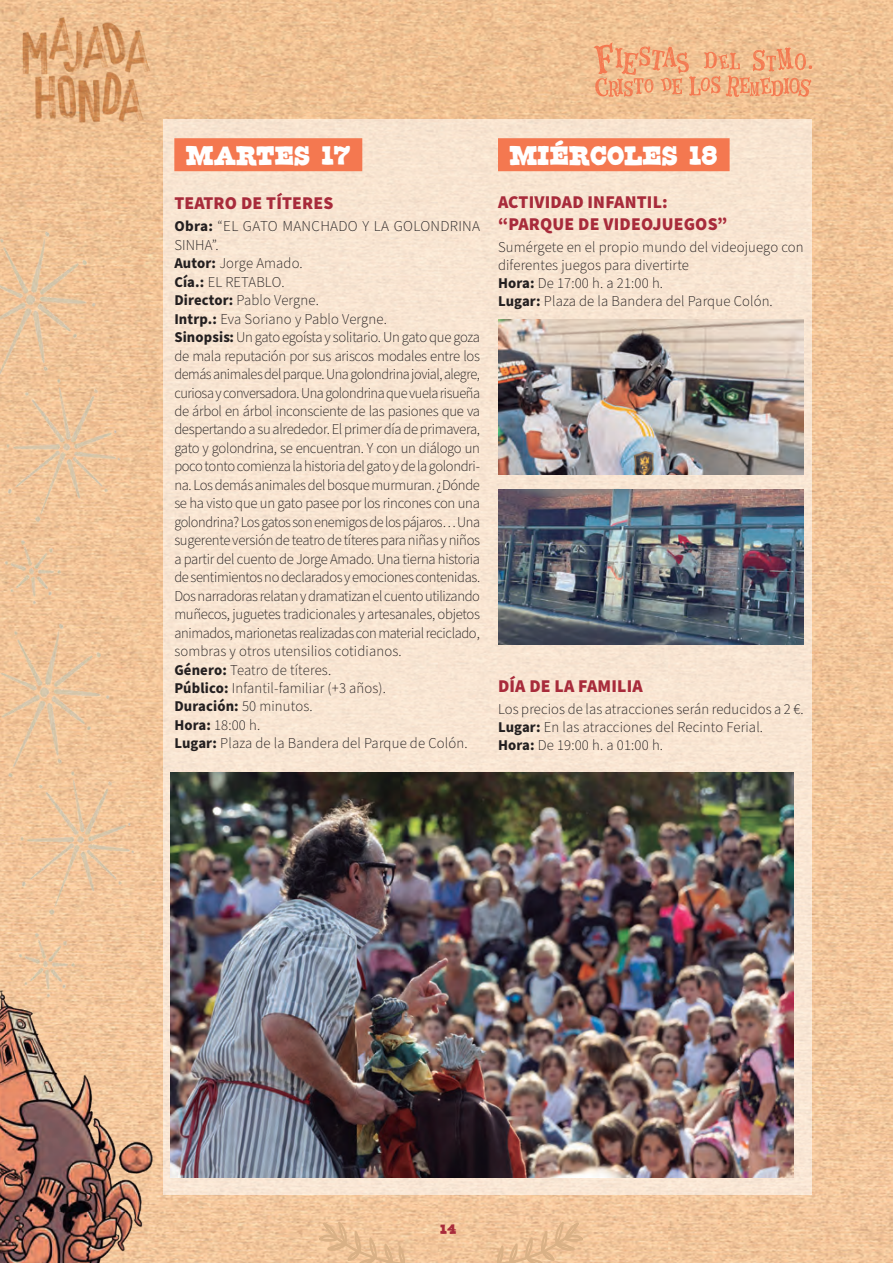
<style>
.page{position:relative;width:893px;height:1263px;background:#fff}
.page>*{position:absolute;margin:0;border:0;box-sizing:border-box;transform-origin:0 0}
.t1{font:30px "Corn Dog";letter-spacing:-.01em;color:#fff;scale:.9 1}
.t2{font:900 18px/21.6px "Source Sans Pro";letter-spacing:.01em;color:#a82b3b}
.t3{font:300 15px/18.5px "Source Sans Pro";letter-spacing:-.02em;color:#231f20}
.t4{font:300 15px/18px "Source Sans Pro";letter-spacing:.01em;color:#231f20}
.t5{font:15px "Corn Dog";color:#a82b3b}
.s1{font-weight:700}
</style>
<div class="page">
<img style="left:0;top:0;width:893px;height:1263px">
<img style="left:0;top:981px;width:164px;height:282px">
<div style="left:163px;top:119px;width:649px;height:1076px;background:#f8e5d2"></div>
<img style="left:4px;top:7px;width:170px;height:126px">
<svg style="left:594px;top:42px;width:219px;height:56px;background:#f0b083"></svg>
<img style="left:0;top:107px;width:142px;height:393px">
<img style="left:0;top:500px;width:156px;height:533px">
<svg style="left:319px;top:1221px;width:96px;height:42px;background:#ecc196"></svg>
<svg style="left:487px;top:1221px;width:96px;height:42px;background:#ecc196"></svg>
<div style="left:174px;top:138px;width:188px;height:33px;background:#f47850"></div>
<div style="left:498px;top:138px;width:232px;height:33px;background:#f47850"></div>
<img style="left:498px;top:320px;width:306px;height:154px">
<img style="left:498px;top:490px;width:306px;height:154px">
<img style="left:170px;top:772px;width:624px;height:406px">
<h1 class="t1" style="left:186px;top:139px;width:185px">MARTES 17</h1>
<p class="t2" style="left:174px;top:192px;width:161px">TEATRO DE TÍTERES</p>
<p class="t3" style="left:174px;top:218px;width:307px"><span class="s1">Obra:</span> “EL GATO MANCHADO Y LA GOLONDRINA SINHA”.<br><span class="s1">Autor:</span> Jorge Amado.<br><span class="s1">Cía.:</span> EL RETABLO.<br><span class="s1">Director:</span> Pablo Vergne.<br><span class="s1">Intrp.:</span> Eva Soriano y Pablo Vergne.<br><span class="s1">Sinopsis:</span> Un gato egoísta y solitario. Un gato que goza de mala reputación por sus ariscos modales entre los demás animales del parque. Una golondrina jovial, alegre, curiosa y conversadora. Una golondrina que vuela risueña de árbol en árbol inconsciente de las pasiones que va despertando a su alrededor. El primer día de primavera, gato y golondrina, se encuentran. Y con un diálogo un poco tonto comienza la historia del gato y de la golondri&shy;na. Los demás animales del bosque murmuran. ¿Dónde se ha visto que un gato pasee por los rincones con una golondrina? Los gatos son enemigos de los pájaros… Una sugerente versión de teatro de títeres para niñas y niños a partir del cuento de Jorge Amado. Una tierna historia de sentimientos no declarados y emociones contenidas.<br>Dos narradoras relatan y dramatizan el cuento utilizando muñecos, juguetes tradicionales y artesanales, objetos animados, marionetas realizadas con material reciclado, sombras y otros utensilios cotidianos.<br><span class="s1">Género:</span> Teatro de títeres.<br><span class="s1">Público:</span> Infantil-familiar (+3 años).<br><span class="s1">Duración:</span> 50 minutos.<br><span class="s1">Hora:</span> 18:00 h.<br><span class="s1">Lugar:</span> Plaza de la Bandera del Parque de Colón.</p>
<h1 class="t1" style="left:510px;top:139px;width:233px">MIÉRCOLES 18</h1>
<p class="t2" style="left:498px;top:192px;width:231px">ACTIVIDAD INFANTIL: “PARQUE DE VIDEOJUEGOS”</p>
<p class="t4" style="left:498px;top:238px;width:307px">Sumérgete en el propio mundo del videojuego con diferentes juegos para divertirte<br><span class="s1">Hora:</span> De 17:00 h. a 21:00 h.<br><span class="s1">Lugar:</span> Plaza de la Bandera del Parque Colón.</p>
<p class="t2" style="left:498px;top:675px;width:146px">DÍA DE LA FAMILIA</p>
<p class="t4" style="left:498px;top:701px;width:307px">Los precios de las atracciones serán reducidos a 2 €.<br><span class="s1">Lugar:</span> En las atracciones del Recinto Ferial.<br><span class="s1">Hora:</span> De 19:00 h. a 01:00 h.</p>
<p class="t5" style="left:441px;top:1221px;width:18px">14</p>
</div>
